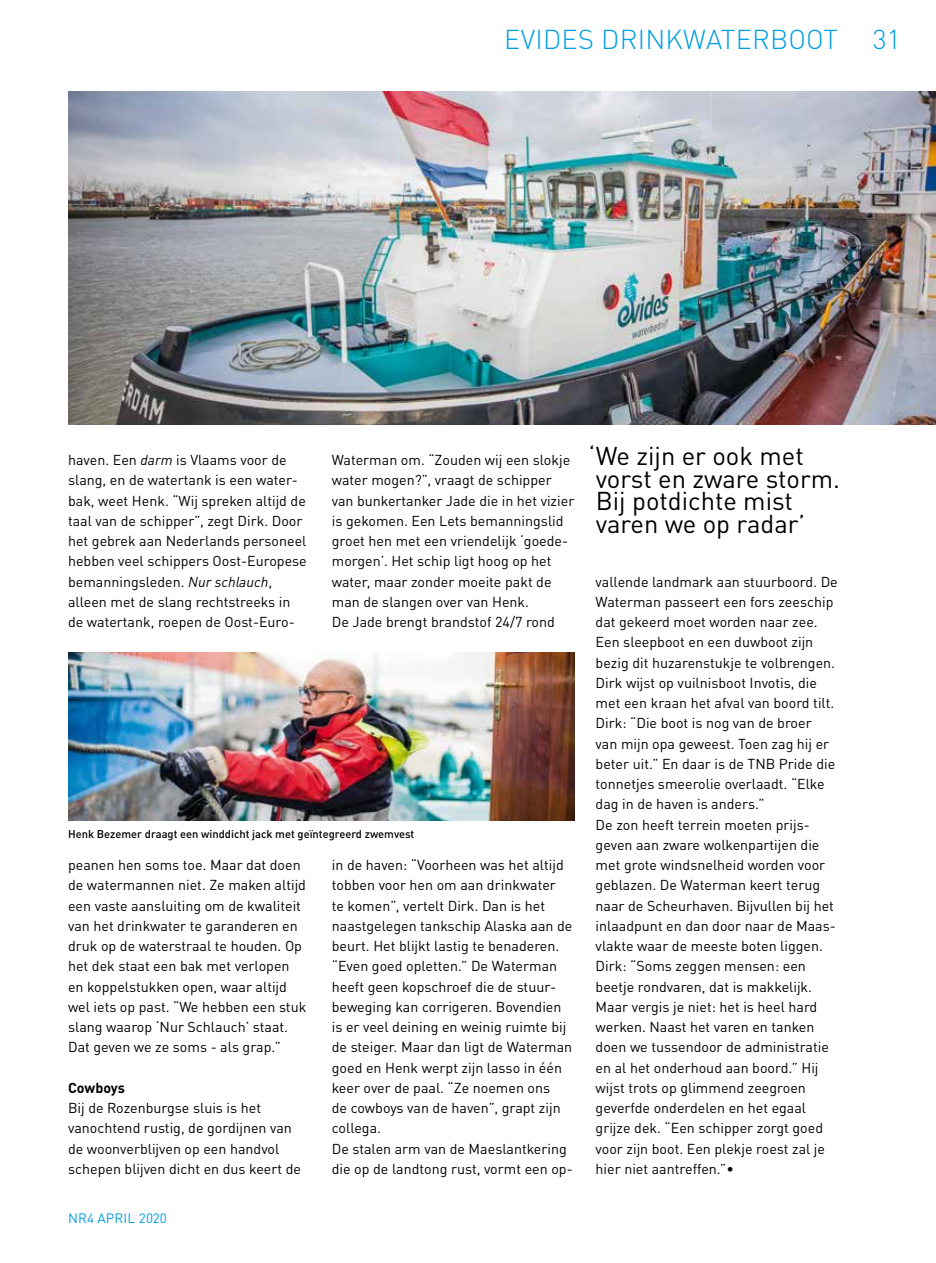
<style>
.page{position:relative;width:936px;height:1263px;background:#fff}
.page>*{position:absolute;margin:0;border:0;box-sizing:border-box;transform-origin:0 0}
.t1{font:300 27px "DIN Pro";letter-spacing:.01em;color:#009ee3}
.t2{font:25.5px/22.5px "DIN Pro";color:#000}
.t3{font:14.25px/20.2px "DIN Pro";color:#000}
.t4{font:700 14.25px "DIN Pro";color:#000}
.t5{font:13.5px "DIN Pro";letter-spacing:.01em;color:#009ee3}
.t6{font:500 11.25px "DIN Pro";color:#000}
.s1{font-style:italic}
</style>
<div class="page">
<img style="left:68px;top:92px;width:867px;height:333px">
<img style="left:68px;top:652px;width:506px;height:168px">
<h1 class="t1" style="left:504px;top:18px;width:335px">EVIDES DRINKWATERBOOT</h1>
<h1 class="t1" style="left:872px;top:18px;width:29px">31</h1>
<p class="t3" style="left:68px;top:448px;width:240px">haven. Een <span class="s1">darm</span> is Vlaams voor de slang, en de watertank is een water&shy;bak, weet Henk. “Wij spreken altijd de taal van de schipper”, zegt Dirk. Door het gebrek aan Nederlands personeel hebben veel schippers Oost-Europese bemanningsleden. <span class="s1">Nur schlauch</span>, alleen met de slang rechtstreeks in de watertank, roepen de Oost-Euro-</p>
<p class="t3" style="left:332px;top:448px;width:244px">Waterman om. “Zouden wij een slokje water mogen?”, vraagt de schipper van bunkertanker Jade die in het vizier is gekomen. Een Lets bemanningslid groet hen met een vriendelijk ‘goede&shy;morgen’. Het schip ligt hoog op het water, maar zonder moeite pakt de man de slangen over van Henk.<br>De Jade brengt brandstof 24/7 rond</p>
<p class="t6" style="left:68px;top:825px;width:348px">Henk Bezemer draagt een winddicht jack met geïntegreerd zwemvest</p>
<p class="t3" style="left:68px;top:853px;width:240px">peanen hen soms toe. Maar dat doen de watermannen niet. Ze maken altijd een vaste aansluiting om de kwaliteit van het drinkwater te garanderen en druk op de waterstraal te houden. Op het dek staat een bak met verlopen en koppelstukken open, waar altijd wel iets op past. “We hebben een stuk slang waarop ‘Nur Schlauch’ staat.<br>Dat geven we ze soms - als grap.”</p>
<p class="t4" style="left:68px;top:1076px;width:58px">Cowboys</p>
<p class="t3" style="left:68px;top:1096px;width:234px">Bij de Rozenburgse sluis is het vanochtend rustig, de gordijnen van de woonverblijven op een handvol schepen blijven dicht en dus keert de</p>
<p class="t5" style="left:68px;top:1208px;width:100px">NR4 APRIL 2020</p>
<p class="t3" style="left:332px;top:853px;width:242px">in de haven: “Voorheen was het altijd tobben voor hen om aan drinkwater<br>te komen”, vertelt Dirk. Dan is het naastgelegen tankschip Alaska aan de beurt. Het blijkt lastig te benaderen. “Even goed opletten.” De Waterman heeft geen kopschroef die de stuur&shy;beweging kan corrigeren. Bovendien is er veel deining en weinig ruimte bij de steiger. Maar dan ligt de Waterman goed en Henk werpt zijn lasso in één keer over de paal. “Ze noemen ons<br>de cowboys van de haven”, grapt zijn collega.<br>De stalen arm van de Maeslantkering die op de landtong rust, vormt een op-</p>
<h2 class="t2" style="left:588px;top:442px;width:253px">‘We zijn er ook met vorst en zware storm.<br>Bij potdichte mist varen we op radar’</h2>
<p class="t3" style="left:595px;top:570px;width:244px">vallende landmark aan stuurboord. De Waterman passeert een fors zeeschip dat gekeerd moet worden naar zee.<br>Een sleepboot en een duwboot zijn bezig dit huzarenstukje te volbrengen.<br>Dirk wijst op vuilnisboot Invotis, die met een kraan het afval van boord tilt.<br>Dirk: “Die boot is nog van de broer<br>van mijn opa geweest. Toen zag hij er beter uit.” En daar is de TNB Pride die tonnetjes smeerolie overlaadt. “Elke dag in de haven is anders.”<br>De zon heeft terrein moeten prijs&shy;geven aan zware wolkenpartijen die met grote windsnelheid worden voor geblazen. De Waterman keert terug naar de Scheurhaven. Bijvullen bij het inlaadpunt en dan door naar de Maas&shy;vlakte waar de meeste boten liggen.<br>Dirk: “Soms zeggen mensen: een beetje rondvaren, dat is makkelijk.<br>Maar vergis je niet: het is heel hard werken. Naast het varen en tanken doen we tussendoor de administratie en al het onderhoud aan boord.” Hij wijst trots op glimmend zeegroen geverfde onderdelen en het egaal grijze dek. “Een schipper zorgt goed voor zijn boot. Een plekje roest zal je hier niet aantreffen.”•</p>
</div>
